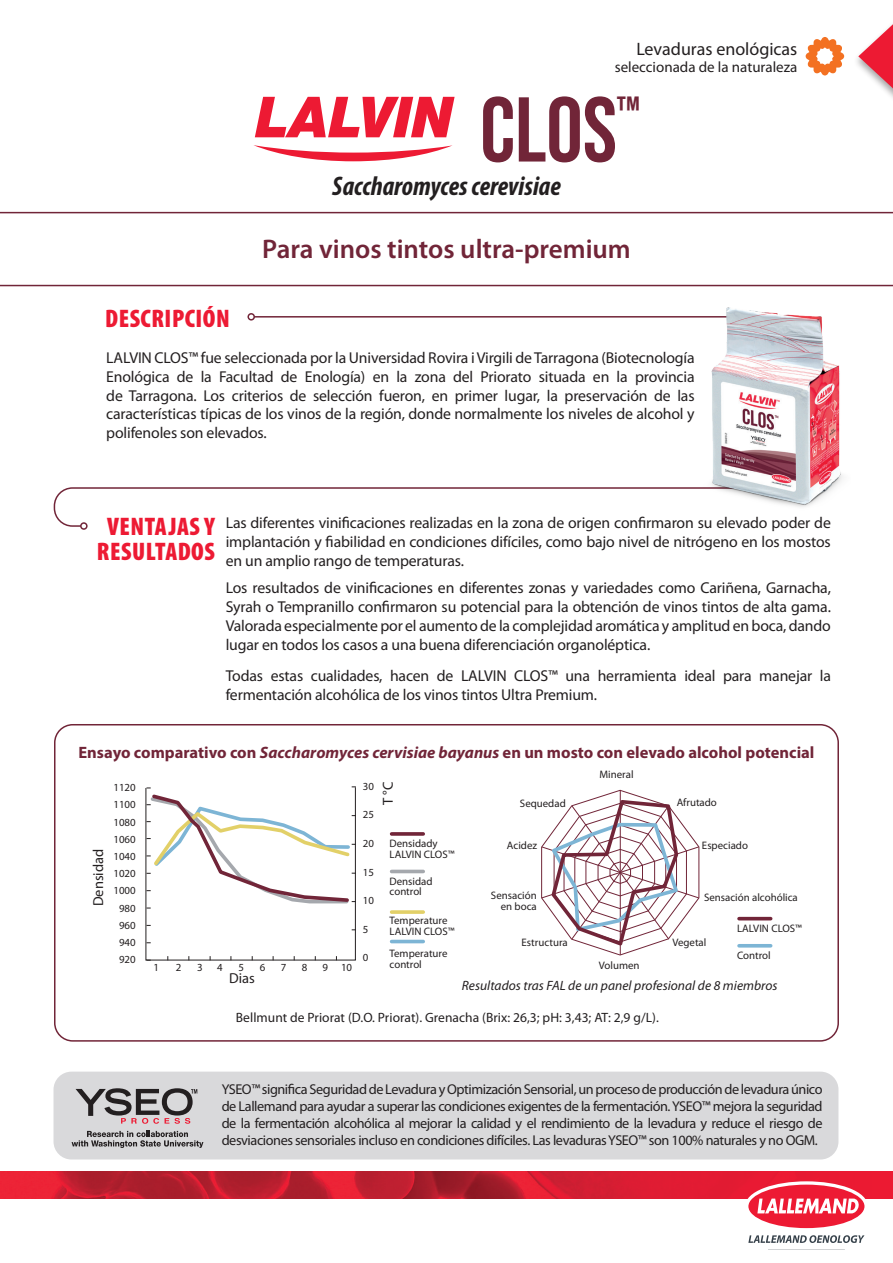
<style>
.page{position:relative;width:893px;height:1263px;background:#fff}
.page>*{position:absolute;margin:0;border:0;box-sizing:border-box;transform-origin:0 0}
.t1{font:700 91.65px "Bebas Neue Pro";color:#712538}
.t2{font:700 39.3px "Bebas Neue Pro";color:#712538}
.t3{font:600 27px "Myriad Pro";color:#712538}
.t4{font:italic 700 condensed 27px "Myriad Pro";color:#231f20}
.t5{font:900 condensed 25.5px/25.5px "Myriad Pro";letter-spacing:.02em;color:#ed1a33;text-align:center}
.t6{font:18px "Myriad Pro";color:#231f20}
.t7{font:700 16.5px "Myriad Pro";color:#712538}
.t8{font:15.75px/18.8px "Myriad Pro";letter-spacing:-.01em;color:#231f20;text-align:justify}
.t9{font:15px "Myriad Pro";color:#231f20}
.t10{font:14.55px "Myriad Pro";color:#231f20}
.t11{font:14.25px/17.1px "Myriad Pro";letter-spacing:-.03em;color:#231f20;text-align:justify}
.t12{font:13.5px "Myriad Pro";letter-spacing:.005em;color:#231f20}
.t13{font:italic 13.5px "Myriad Pro";letter-spacing:.005em;color:#231f20}
.t14{font:10.8px/17.2px "Myriad Pro";color:#231f20}
.s1{font-style:italic}
</style>
<div class="page">
<svg style="left:858px;top:24px;width:35px;height:73px"></svg>
<svg style="left:806px;top:37px;width:38px;height:38px"></svg>
<img style="left:0;top:1171px;width:893px;height:27px">
<svg style="left:745px;top:1181px;width:123px;height:62px"></svg>
<div style="left:54px;top:1071px;width:784px;height:88px;background:#d9d9db;border-radius:18px"></div>
<svg style="left:76px;top:1088px;width:121px;height:36px"></svg>
<svg style="left:72px;top:1131px;width:131px;height:17px"></svg>
<svg style="left:392px;top:832px;width:31px;height:4px"></svg>
<hr style="left:392px;top:870px;width:31px;height:3px;background:#a5a8ad">
<svg style="left:392px;top:910px;width:31px;height:4px"></svg>
<hr style="left:392px;top:940px;width:31px;height:3px;background:#7db5d5">
<svg style="left:145px;top:786px;width:211px;height:175px"></svg>
<hr style="left:739px;top:917px;width:32px;height:3px;background:#712538">
<hr style="left:739px;top:944px;width:32px;height:3px;background:#7db5d5">
<svg style="left:541px;top:789px;width:159px;height:167px"></svg>
<svg style="left:0;top:212px;width:893px;height:74px"></svg>
<svg style="left:254px;top:145px;width:198px;height:16px"></svg>
<svg style="left:255px;top:97px;width:200px;height:40px"></svg>
<svg style="left:53px;top:316px;width:641px;height:211px"></svg>
<div style="left:80px;top:522px;width:8px;height:8px;border:2px solid #712538;border-radius:50%"></div>
<div style="left:247px;top:313px;width:8px;height:8px;border:2px solid #712538;border-radius:50%"></div>
<img style="left:694px;top:307px;width:149px;height:200px">
<div style="left:54px;top:724px;width:785px;height:318px;border:2px solid #712538;border-radius:18px"></div>
<p class="t6" style="left:636px;top:38px;width:163px">Levaduras enológicas</p>
<p class="t9" style="left:615px;top:57px;width:184px">seleccionada de la naturaleza</p>
<h1 class="t1" style="left:480px;top:77px;width:138px">CLOS</h1>
<h2 class="t2" style="left:617px;top:88px;width:25px">™</h2>
<h3 class="t4" style="left:332px;top:169px;width:230px">Saccharomyces cerevisiae</h3>
<h3 class="t3" style="left:262px;top:232px;width:370px">Para vinos tintos ultra-premium</h3>
<h3 class="t5" style="left:105px;top:305px;width:126px">DESCRIPCIÓN</h3>
<p class="t8" style="left:106px;top:348px;width:590px">LALVIN CLOS™ fue seleccionada por la Universidad Rovira i Virgili de Tarragona (Biotecnología Enológica de la Facultad de Enología) en la zona del Priorato situada en la provincia de Tarragona. Los criterios de selección fueron, en primer lugar, la preservación de las características típicas de los vinos de la región, donde normalmente los niveles de alcohol y polifenoles son elevados.</p>
<h3 class="t5" style="left:97px;top:513px;width:119px">VENTAJAS Y<br>RESULTADOS</h3>
<p class="t8" style="left:226px;top:513px;width:607px">Las diferentes vinificaciones realizadas en la zona de origen confirmaron su elevado poder de implantación y fiabilidad en condiciones difíciles, como bajo nivel de nitrógeno en los mostos en un amplio rango de temperaturas.</p>
<p class="t8" style="left:226px;top:578px;width:607px">Los resultados de vinificaciones en diferentes zonas y variedades como Cariñena, Garnacha, Syrah o Tempranillo confirmaron su potencial para la obtención de vinos tintos de alta gama.<br>Valorada especialmente por el aumento de la complejidad aromática y amplitud en boca, dando lugar en todos los casos a una buena diferenciación organoléptica.</p>
<p class="t8" style="left:226px;top:666px;width:607px">Todas estas cualidades, hacen de LALVIN CLOS™ una herramienta ideal para manejar la fermentación alcohólica de los vinos tintos Ultra Premium.</p>
<p class="t7" style="left:79px;top:741px;width:737px">Ensayo comparativo con <span class="s1">Saccharomyces cervisiae bayanus</span> en un mosto con elevado alcohol potencial</p>
<p class="t10" style="left:89px;top:906px;width:59px;rotate:-90deg">Densidad</p>
<p class="t14" style="left:113px;top:779px;width:24px;text-align:center">1120<br>1100<br>1080<br>1060<br>1040<br>1020<br>1000<br>980<br>960<br>940<br>920</p>
<p class="t14" style="left:363px;top:777px;width:13px">30</p>
<p class="t14" style="left:363px;top:806px;width:13px">25</p>
<p class="t14" style="left:363px;top:835px;width:13px">20</p>
<p class="t14" style="left:363px;top:863px;width:13px">15</p>
<p class="t14" style="left:363px;top:892px;width:13px">10</p>
<p class="t14" style="left:363px;top:920px;width:7px">5</p>
<p class="t14" style="left:363px;top:949px;width:7px">0</p>
<p class="t14" style="left:153px;top:958px;width:7px">1</p>
<p class="t14" style="left:176px;top:958px;width:7px">2</p>
<p class="t14" style="left:197px;top:958px;width:7px">3</p>
<p class="t14" style="left:217px;top:958px;width:7px">4</p>
<p class="t14" style="left:238px;top:958px;width:7px">5</p>
<p class="t14" style="left:260px;top:958px;width:7px">6</p>
<p class="t14" style="left:281px;top:958px;width:7px">7</p>
<p class="t14" style="left:302px;top:958px;width:7px">8</p>
<p class="t14" style="left:322px;top:958px;width:31px">9 10</p>
<p class="t10" style="left:229px;top:969px;width:27px">Dias</p>
<p class="t10" style="left:379px;top:805px;width:25px;rotate:-90deg">T °C</p>
<p class="t14" style="left:390px;top:838px;width:66px;line-height:10.8px">Densidady<br>LALVIN CLOS™</p>
<p class="t14" style="left:390px;top:875px;width:45px;line-height:10.8px">Densidad control</p>
<p class="t14" style="left:390px;top:914px;width:66px;line-height:10.8px">Temperature<br>LALVIN CLOS™</p>
<p class="t14" style="left:390px;top:948px;width:59px;line-height:10.8px">Temperature control</p>
<p class="t14" style="left:520px;top:794px;width:47px">Sequedad</p>
<p class="t14" style="left:507px;top:836px;width:32px">Acidez</p>
<p class="t14" style="left:491px;top:889px;width:47px;line-height:10.8px;text-align:right">Sensación en boca</p>
<p class="t14" style="left:522px;top:933px;width:48px">Estructura</p>
<p class="t14" style="left:599px;top:766px;width:36px">Mineral</p>
<p class="t14" style="left:599px;top:956px;width:42px">Volumen</p>
<p class="t14" style="left:677px;top:793px;width:42px">Afrutado</p>
<p class="t14" style="left:702px;top:836px;width:47px">Especiado</p>
<p class="t14" style="left:704px;top:889px;width:95px">Sensación alcohólica</p>
<p class="t14" style="left:672px;top:934px;width:36px">Vegetal</p>
<p class="t14" style="left:737px;top:919px;width:66px">LALVIN CLOS™</p>
<p class="t14" style="left:737px;top:947px;width:35px">Control</p>
<p class="t13" style="left:462px;top:977px;width:317px">Resultados tras FAL de un panel profesional de 8 miembros</p>
<p class="t12" style="left:236px;top:1009px;width:424px">Bellmunt de Priorat (D.O. Priorat). Grenacha (Brix: 26,3; pH: 3,43; AT: 2,9 g/L).</p>
<p class="t11" style="left:222px;top:1080px;width:602px">YSEO™ significa Seguridad de Levadura y Optimización Sensorial, un proceso de producción de levadura único de Lallemand para ayudar a superar las condiciones exigentes de la fermentación. YSEO™ mejora la seguridad de la fermentación alcohólica al mejorar la calidad y el rendimiento de la levadura y reduce el riesgo de desviaciones sensoriales incluso en condiciones difíciles. Las levaduras YSEO™ son 100% naturales y no OGM.</p>
</div>
